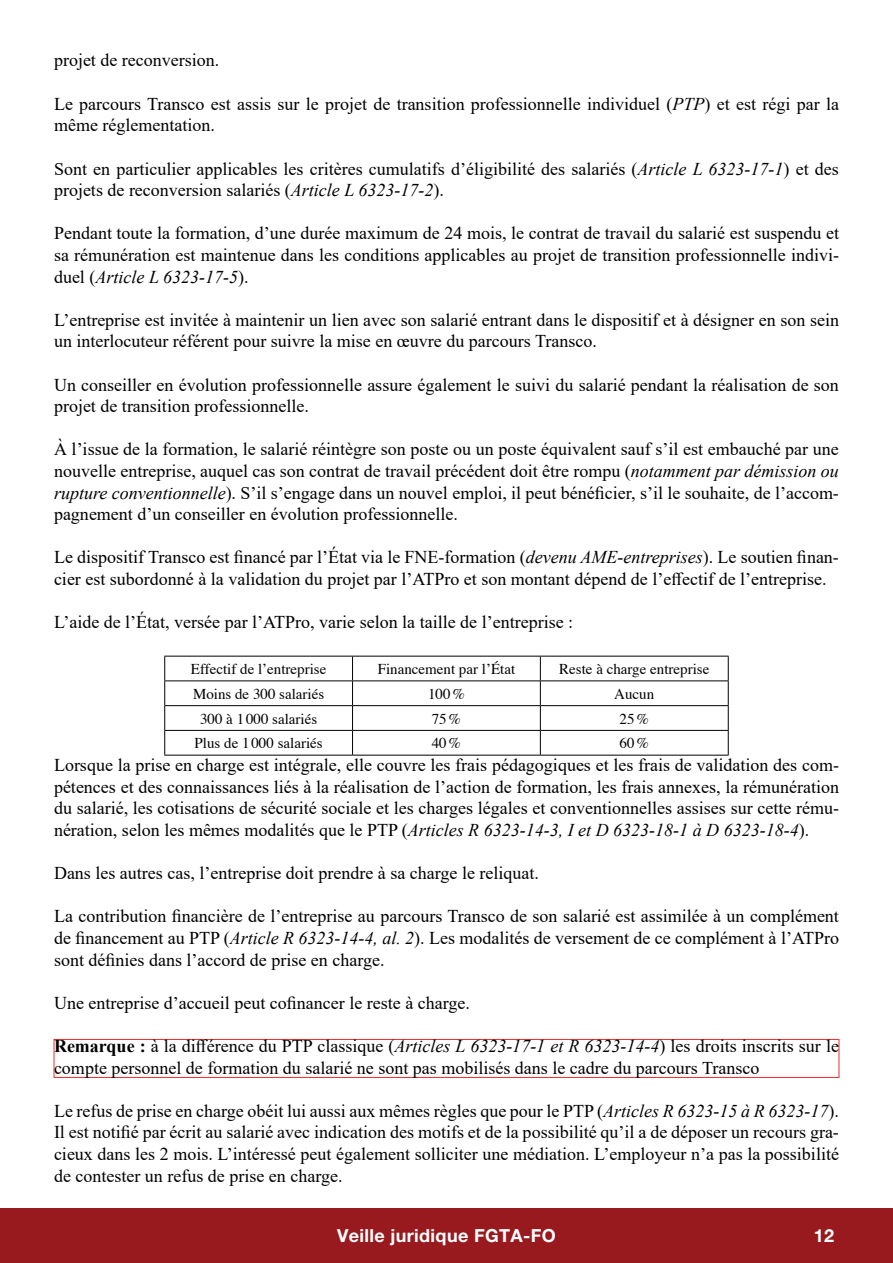
<style>
.page{position:relative;width:893px;height:1263px;background:#fff}
.page>*{position:absolute;margin:0;border:0;box-sizing:border-box;transform-origin:0 0}
.t1{font:18px/21.6px "Times New Roman";color:#000001}
.t2{font:700 18px "Helvetica Neue LT Pro";letter-spacing:.02em;color:#fff}
.t3{font:15px "Times";color:#000001}
.s1{font-style:italic}
.s2{font-weight:700}
</style>
<div class="page">
<div style="left:0;top:1209px;width:893px;height:54px;background:#981a1e"></div>
<div style="left:54px;top:1039px;width:785px;height:39px;border:1px solid #ee2d2d"></div>
<hr style="left:164px;top:656px;width:189px;height:1px;background:#000001">
<hr style="left:353px;top:656px;width:187px;height:1px;background:#000001">
<hr style="left:540px;top:656px;width:189px;height:1px;background:#000001">
<hr style="left:164px;top:680px;width:189px;height:1px;background:#000001">
<hr style="left:353px;top:680px;width:187px;height:1px;background:#000001">
<hr style="left:540px;top:680px;width:189px;height:1px;background:#000001">
<hr style="left:164px;top:705px;width:189px;height:1px;background:#000001">
<hr style="left:353px;top:705px;width:187px;height:1px;background:#000001">
<hr style="left:540px;top:705px;width:189px;height:1px;background:#000001">
<hr style="left:164px;top:730px;width:189px;height:1px;background:#000001">
<svg style="left:164px;top:656px;width:1px;height:99px"></svg>
<hr style="left:353px;top:730px;width:187px;height:1px;background:#000001">
<svg style="left:352px;top:656px;width:1px;height:99px"></svg>
<hr style="left:540px;top:730px;width:189px;height:1px;background:#000001">
<svg style="left:540px;top:656px;width:1px;height:99px"></svg>
<svg style="left:728px;top:656px;width:1px;height:99px"></svg>
<hr style="left:164px;top:755px;width:189px;height:1px;background:#000001">
<hr style="left:353px;top:755px;width:187px;height:1px;background:#000001">
<hr style="left:540px;top:755px;width:189px;height:1px;background:#000001">
<p class="t1" style="left:54px;top:49px;width:167px">projet de reconversion.</p>
<p class="t1" style="left:54px;top:92px;width:786px">Le parcours Transco est assis sur le projet de transition professionnelle individuel (<span class="s1">PTP</span>) et est régi par la même réglementation.</p>
<p class="t1" style="left:54px;top:157px;width:786px">Sont en particulier applicables les critères cumulatifs d’éligibilité des salariés (<span class="s1">Article L 6323-17-1</span>) et des projets de reconversion salariés (<span class="s1">Article L 6323-17-2</span>).</p>
<p class="t1" style="left:54px;top:222px;width:786px;text-align:justify">Pendant toute la formation, d’une durée maximum de 24 mois, le contrat de travail du salarié est suspendu et sa rémunération est maintenue dans les conditions applicables au projet de transition professionnelle indivi&shy;duel (<span class="s1">Article L 6323-17-5</span>).</p>
<p class="t1" style="left:54px;top:308px;width:786px">L’entreprise est invitée à maintenir un lien avec son salarié entrant dans le dispositif et à désigner en son sein un interlocuteur référent pour suivre la mise en œuvre du parcours Transco.</p>
<p class="t1" style="left:54px;top:373px;width:786px">Un conseiller en évolution professionnelle assure également le suivi du salarié pendant la réalisation de son projet de transition professionnelle.</p>
<p class="t1" style="left:54px;top:438px;width:786px;text-align:justify">À l’issue de la formation, le salarié réintègre son poste ou un poste équivalent sauf s’il est embauché par une nouvelle entreprise, auquel cas son contrat de travail précédent doit être rompu (<span class="s1">notamment par démission ou rupture conventionnelle</span>). S’il s’engage dans un nouvel emploi, il peut bénéficier, s’il le souhaite, de l’accom&shy;pagnement d’un conseiller en évolution professionnelle.</p>
<p class="t1" style="left:54px;top:546px;width:786px">Le dispositif Transco est financé par l’État via le FNE-formation (<span class="s1">devenu AME-entreprises</span>). Le soutien finan&shy;cier est subordonné à la validation du projet par l’ATPro et son montant dépend de l’effectif de l’entreprise.</p>
<p class="t1" style="left:54px;top:611px;width:521px">L’aide de l’État, versée par l’ATPro, varie selon la taille de l’entreprise :</p>
<p class="t3" style="left:191px;top:655px;width:137px">Effectif de l’entreprise</p>
<p class="t3" style="left:378px;top:655px;width:139px">Financement par l’État</p>
<p class="t3" style="left:559px;top:655px;width:152px">Reste à charge entreprise</p>
<p class="t3" style="left:193px;top:680px;width:133px">Moins de 300 salariés</p>
<p class="t3" style="left:428px;top:680px;width:38px">100%</p>
<p class="t3" style="left:614px;top:680px;width:41px">Aucun</p>
<p class="t3" style="left:200px;top:704px;width:119px">300 à 1 000 salariés</p>
<p class="t3" style="left:432px;top:704px;width:31px">75%</p>
<p class="t3" style="left:620px;top:704px;width:31px">25%</p>
<p class="t3" style="left:195px;top:729px;width:130px">Plus de 1 000 salariés</p>
<p class="t3" style="left:432px;top:729px;width:31px">40%</p>
<p class="t3" style="left:620px;top:729px;width:31px">60%</p>
<p class="t1" style="left:54px;top:754px;width:786px;text-align:justify">Lorsque la prise en charge est intégrale, elle couvre les frais pédagogiques et les frais de validation des com&shy;pétences et des connaissances liés à la réalisation de l’action de formation, les frais annexes, la rémunération du salarié, les cotisations de sécurité sociale et les charges légales et conventionnelles assises sur cette rému&shy;nération, selon les mêmes modalités que le PTP (<span class="s1">Articles R 6323-14-3, I et D 6323-18-1 à D 6323-18-4</span>).</p>
<p class="t1" style="left:54px;top:862px;width:486px">Dans les autres cas, l’entreprise doit prendre à sa charge le reliquat.</p>
<p class="t1" style="left:54px;top:905px;width:786px;text-align:justify">La contribution financière de l’entreprise au parcours Transco de son salarié est assimilée à un complément de financement au PTP (<span class="s1">Article R 6323-14-4, al. 2</span>). Les modalités de versement de ce complément à l’ATPro sont définies dans l’accord de prise en charge.</p>
<p class="t1" style="left:54px;top:991px;width:417px">Une entreprise d’accueil peut cofinancer le reste à charge.</p>
<p class="t1" style="left:54px;top:1034px;width:786px"><span class="s2">Remarque :</span> à la différence du PTP classique (<span class="s1">Articles L 6323-17-1 et R 6323-14-4</span>) les droits inscrits sur le compte personnel de formation du salarié ne sont pas mobilisés dans le cadre du parcours Transco</p>
<p class="t1" style="left:54px;top:1099px;width:786px;text-align:justify">Le refus de prise en charge obéit lui aussi aux mêmes règles que pour le PTP (<span class="s1">Articles R 6323-15 à R 6323-17</span>).<br>Il est notifié par écrit au salarié avec indication des motifs et de la possibilité qu’il a de déposer un recours gra&shy;cieux dans les 2 mois. L’intéressé peut également solliciter une médiation. L’employeur n’a pas la possibilité de contester un refus de prise en charge.</p>
<p class="t2" style="left:337px;top:1225px;width:220px">Veille juridique FGTA-FO</p>
<p class="t2" style="left:814px;top:1225px;width:22px">12</p>
</div>
